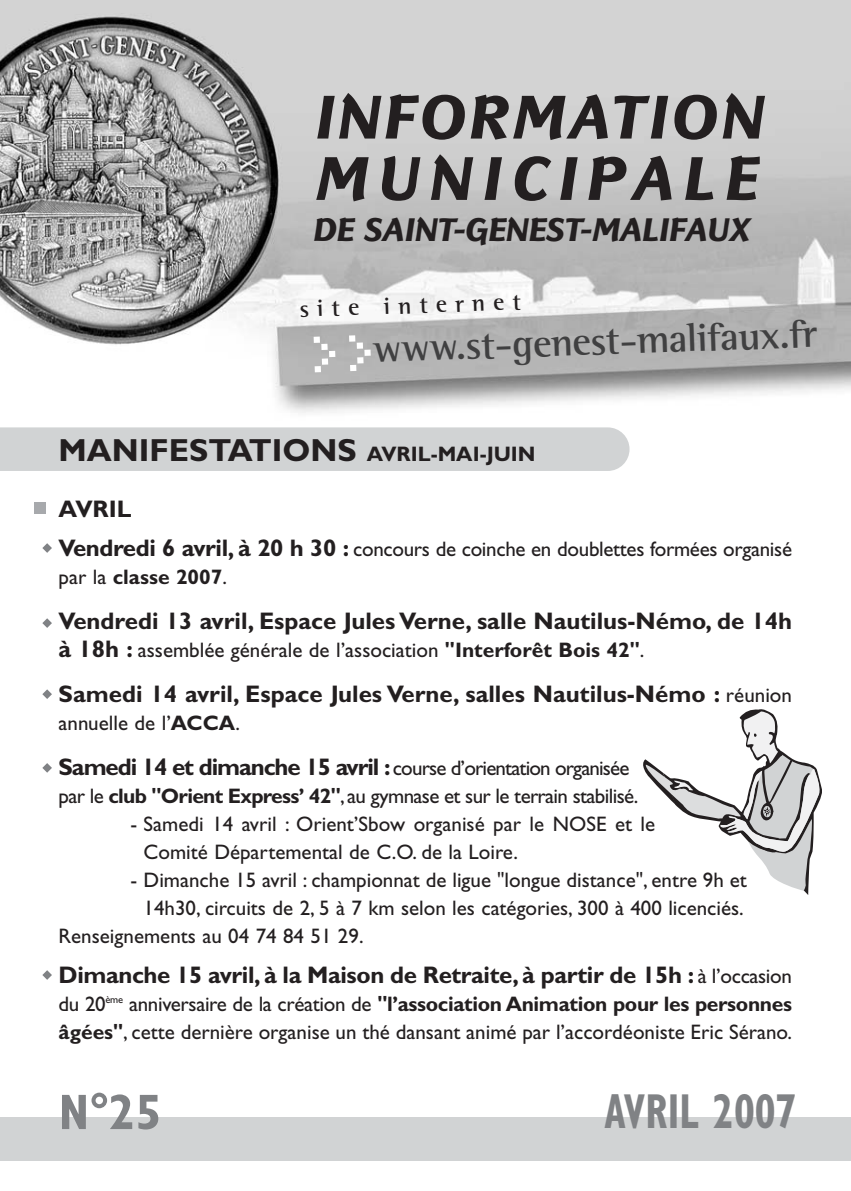
<style>
.page{position:relative;width:851px;height:1191px;background:#fff}
.page>*{position:absolute;margin:0;border:0;box-sizing:border-box;transform-origin:0 0}
.t1{font:italic 700 64px/61.4px "Eurocrat";letter-spacing:.02em;color:#231f20}
.t2{font:700 condensed 50px "Gill Sans";color:#808285}
.t3{font:700 condensed 49.2px "Gill Sans";color:#808285;scale:.81 1}
.t4{font:700 40px "Rotis Semi Serif";color:#404041}
.t5{font:italic 700 34px "Eurocrat";letter-spacing:-.035em;color:#231f20}
.t6{font:700 32px "Gill Sans";color:#231f20}
.t7{font:700 24px "Gill Sans";color:#231f20}
.t8{font:700 24px "Rotis Semi Serif";color:#231f20}
.t9{font:21px/28px "Gill Sans";color:#231f20}
.t10{font:21px/45px "Gill Sans";letter-spacing:-.04em;color:#231f20}
.t11{font:21px "Gill Sans";letter-spacing:-.03em;color:#231f20}
.s1{font-family:"Bubbledot ICG Coarse Pos";font-weight:400;font-size:80px;color:#fff}
.s2{font-size:21px}
.s3{font-weight:700;font-size:24px}
.s4{font-weight:700}
.s5{font-weight:400;font-size:21px}
</style>
<div class="page">
<svg style="left:643px;top:709px;width:178px;height:185px"></svg>
<img style="left:0;top:0;width:850px;height:514px">
<div style="left:0;top:427px;width:629px;height:44px;background:#d1d3d4"></div>
<div style="left:0;top:1117px;width:850px;height:44px;background:#d1d3d4"></div>
<div style="left:34px;top:502px;width:11px;height:12px;background:#a7a9ac"></div>
<svg style="left:42px;top:543px;width:10px;height:10px"></svg>
<svg style="left:42px;top:618px;width:10px;height:10px"></svg>
<svg style="left:42px;top:689px;width:10px;height:10px"></svg>
<svg style="left:42px;top:763px;width:10px;height:9px"></svg>
<svg style="left:42px;top:970px;width:10px;height:9px"></svg>
<h1 class="t1" style="left:311px;top:92px;width:453px">INFORMATION<br>MUNICIPALE</h1>
<h3 class="t5" style="left:311px;top:218px;width:439px">DE SAINT-GENEST-MALIFAUX</h3>
<p class="t8" style="left:299px;top:300px;width:223px;rotate:-2deg">site internet</p>
<h3 class="t4" style="left:302px;top:337px;width:516px;rotate:-2deg"><span class="s1">&gt;&gt;</span>www.st-genest-malifaux.fr</h3>
<h3 class="t6" style="left:58px;top:439px;width:478px">MANIFESTATIONS <span class="s2">AVRIL-MAI-JUIN</span></h3>
<p class="t7" style="left:58px;top:500px;width:75px">AVRIL</p>
<p class="t9" style="left:58px;top:537px;width:735px"><span class="s3">Vendredi 6 avril, à 20 h 30 :</span> concours de coinche en doublettes formées organisé par la <span class="s4">classe 2007</span>.</p>
<p class="t7" style="left:58px;top:613px;width:734px">Vendredi 13 avril, Espace Jules Verne, salle Nautilus-Némo, de 14h</p>
<p class="t9" style="left:58px;top:638px;width:587px"><span class="s3">à 18h :</span> assemblée générale de l’association <span class="s4">"Interforêt Bois 42"</span>.</p>
<p class="t7" style="left:58px;top:686px;width:735px">Samedi 14 avril, Espace Jules Verne, salles Nautilus-Némo : <span class="s5">réunion</span></p>
<p class="t10" style="left:58px;top:703px;width:572px">annuelle de l’<span class="s4">ACCA</span>.<br><span class="s3">Samedi 14 et dimanche 15 avril :</span>course d’orientation organisée</p>
<p class="t11" style="left:58px;top:789px;width:581px">par le <span class="s4">club "Orient Express’ 42"</span>,au gymnase et sur le terrain stabilisé.</p>
<p class="t9" style="left:143px;top:812px;width:513px;text-indent:-13px">- Samedi 14 avril : Orient’Sbow organisé par le NOSE et le<br>Comité Départemental de C.O. de la Loire.</p>
<p class="t9" style="left:130px;top:868px;width:617px">- Dimanche 15 avril : championnat de ligue "longue distance", entre 9h et</p>
<p class="t9" style="left:143px;top:896px;width:601px">14h30, circuits de 2, 5 à 7 km selon les catégories, 300 à 400 licenciés.</p>
<p class="t9" style="left:58px;top:924px;width:306px">Renseignements au 04 74 84 51 29.</p>
<p class="t7" style="left:58px;top:966px;width:735px">Dimanche 15 avril, à la Maison de Retraite, à partir de 15h : <span class="s5">à l’occasion</span></p>
<p class="t9" style="left:58px;top:992px;width:735px">du 20<sup>ème</sup> anniversaire de la création de <span class="s4">"l’association Animation pour les personnes âgées"</span>, cette dernière organise un thé dansant animé par l’accordéoniste Eric Sérano.</p>
<h2 class="t2" style="left:58px;top:1094px;width:104px">N°25</h2>
<h3 class="t3" style="left:604px;top:1094px;width:238px">AVRIL 2007</h3>
</div>
